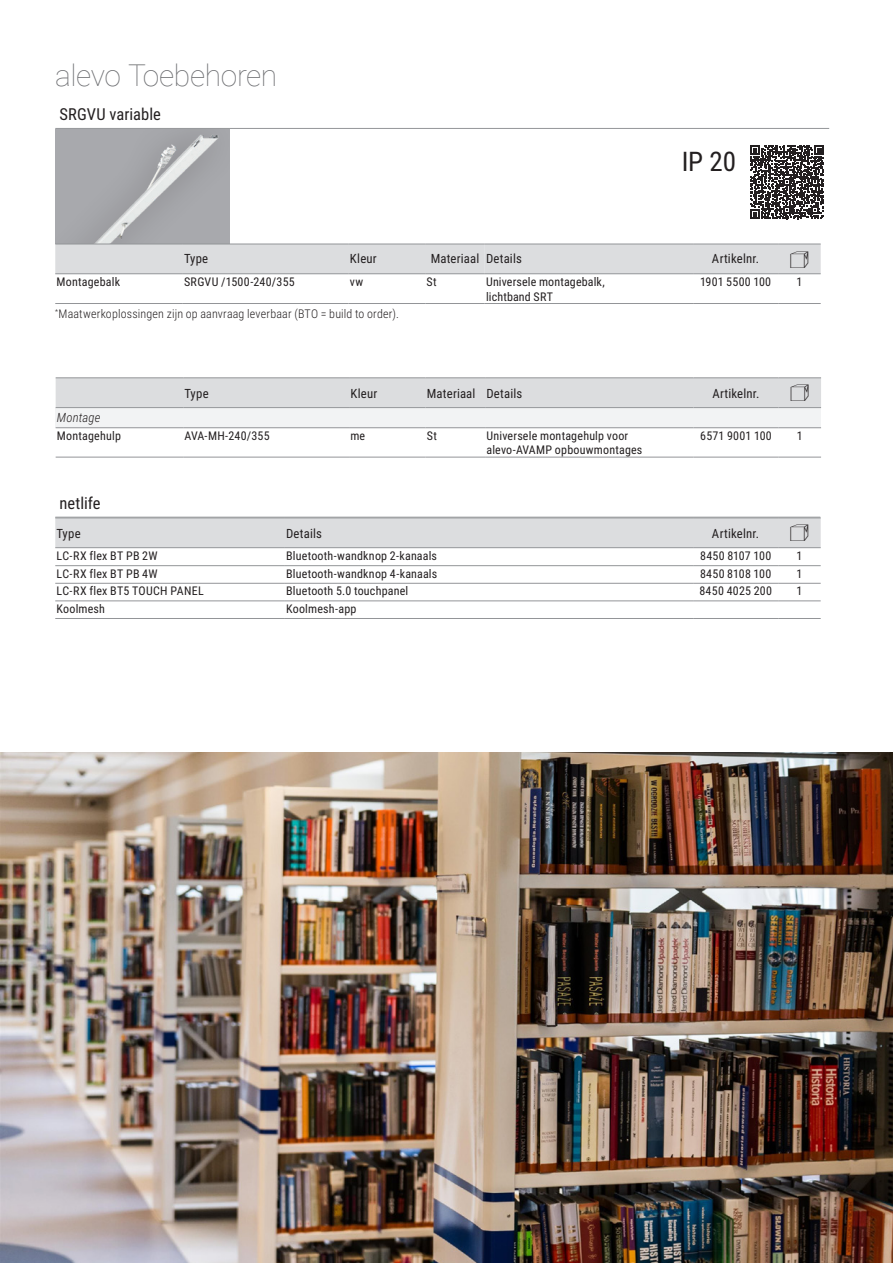
<style>
.page{position:relative;width:893px;height:1263px;background:#fff}
.page>*{position:absolute;margin:0;border:0;box-sizing:border-box;transform-origin:0 0}
.t1{font:100 30px "Roboto";letter-spacing:-.015em;color:#6c6d70}
.t2{font:27px "Roboto Condensed";color:#231f20}
.t3{font:24px "Regiolux EKLDTP";color:#231f20}
.t4{font:16.5px "Roboto Condensed";color:#231f20}
.t5{font:12.75px "Roboto Condensed";letter-spacing:.015em;color:#231f20}
.t6{font:italic 300 12.75px "Roboto Condensed";letter-spacing:.015em;color:#231f20}
.t7{font:12px/14.4px "Roboto Condensed";letter-spacing:.015em;color:#231f20}
.t8{font:300 12px "Roboto Condensed";letter-spacing:.015em;color:#231f20}
</style>
<div class="page">
<img style="left:0;top:753px;width:893px;height:510px">
<div style="left:55px;top:129px;width:175px;height:115px;background:#a8a9ad"></div>
<img style="left:56px;top:135px;width:170px;height:109px">
<hr style="left:55px;top:128px;width:774px;height:1px;background:#939598">
<div style="left:56px;top:378px;width:765px;height:29px;background:#dcdddf"></div>
<div style="left:56px;top:408px;width:765px;height:20px;background:#f2f3f4"></div>
<hr style="left:778px;top:427px;width:43px;height:1px;background:#939598">
<hr style="left:778px;top:457px;width:43px;height:1px;background:#939598">
<hr style="left:693px;top:427px;width:85px;height:1px;background:#939598">
<hr style="left:693px;top:457px;width:85px;height:1px;background:#939598">
<hr style="left:485px;top:427px;width:208px;height:1px;background:#939598">
<hr style="left:485px;top:457px;width:208px;height:1px;background:#939598">
<hr style="left:426px;top:427px;width:59px;height:1px;background:#939598">
<hr style="left:426px;top:457px;width:59px;height:1px;background:#939598">
<hr style="left:349px;top:427px;width:77px;height:1px;background:#939598">
<hr style="left:349px;top:457px;width:77px;height:1px;background:#939598">
<hr style="left:183px;top:427px;width:166px;height:1px;background:#939598">
<hr style="left:183px;top:457px;width:166px;height:1px;background:#939598">
<hr style="left:56px;top:427px;width:127px;height:1px;background:#939598">
<hr style="left:56px;top:457px;width:127px;height:1px;background:#939598">
<hr style="left:778px;top:377px;width:43px;height:1px;background:#939598">
<hr style="left:778px;top:407px;width:43px;height:1px;background:#939598">
<hr style="left:693px;top:377px;width:85px;height:1px;background:#939598">
<hr style="left:693px;top:407px;width:85px;height:1px;background:#939598">
<hr style="left:485px;top:377px;width:208px;height:1px;background:#939598">
<hr style="left:485px;top:407px;width:208px;height:1px;background:#939598">
<hr style="left:426px;top:377px;width:59px;height:1px;background:#939598">
<hr style="left:426px;top:407px;width:59px;height:1px;background:#939598">
<hr style="left:349px;top:377px;width:77px;height:1px;background:#939598">
<hr style="left:349px;top:407px;width:77px;height:1px;background:#939598">
<hr style="left:183px;top:377px;width:166px;height:1px;background:#939598">
<hr style="left:183px;top:407px;width:166px;height:1px;background:#939598">
<hr style="left:56px;top:377px;width:127px;height:1px;background:#939598">
<hr style="left:56px;top:407px;width:127px;height:1px;background:#939598">
<div style="left:55px;top:518px;width:766px;height:29px;background:#dcdddf"></div>
<hr style="left:778px;top:618px;width:43px;height:1px;background:#939598">
<hr style="left:693px;top:618px;width:85px;height:1px;background:#939598">
<hr style="left:285px;top:618px;width:408px;height:1px;background:#939598">
<hr style="left:55px;top:618px;width:230px;height:1px;background:#939598">
<hr style="left:778px;top:600px;width:43px;height:1px;background:#939598">
<hr style="left:693px;top:600px;width:85px;height:1px;background:#939598">
<hr style="left:285px;top:600px;width:408px;height:1px;background:#939598">
<hr style="left:55px;top:600px;width:230px;height:1px;background:#939598">
<hr style="left:778px;top:583px;width:43px;height:1px;background:#939598">
<hr style="left:693px;top:583px;width:85px;height:1px;background:#939598">
<hr style="left:285px;top:583px;width:408px;height:1px;background:#939598">
<hr style="left:55px;top:583px;width:230px;height:1px;background:#939598">
<hr style="left:778px;top:565px;width:43px;height:1px;background:#939598">
<hr style="left:693px;top:565px;width:85px;height:1px;background:#939598">
<hr style="left:285px;top:565px;width:408px;height:1px;background:#939598">
<hr style="left:55px;top:565px;width:230px;height:1px;background:#939598">
<hr style="left:778px;top:517px;width:43px;height:1px;background:#939598">
<hr style="left:778px;top:547px;width:43px;height:1px;background:#939598">
<hr style="left:693px;top:517px;width:85px;height:1px;background:#939598">
<hr style="left:693px;top:547px;width:85px;height:1px;background:#939598">
<hr style="left:285px;top:517px;width:408px;height:1px;background:#939598">
<hr style="left:285px;top:547px;width:408px;height:1px;background:#939598">
<hr style="left:55px;top:517px;width:230px;height:1px;background:#939598">
<hr style="left:55px;top:547px;width:230px;height:1px;background:#939598">
<svg style="left:750px;top:145px;width:74px;height:74px"></svg>
<div style="left:55px;top:245px;width:766px;height:28px;background:#dcdddf"></div>
<hr style="left:778px;top:303px;width:43px;height:1px;background:#939598">
<hr style="left:485px;top:303px;width:208px;height:1px;background:#939598">
<hr style="left:693px;top:303px;width:85px;height:1px;background:#939598">
<hr style="left:349px;top:303px;width:76px;height:1px;background:#939598">
<hr style="left:425px;top:303px;width:60px;height:1px;background:#939598">
<hr style="left:55px;top:303px;width:128px;height:1px;background:#939598">
<hr style="left:183px;top:303px;width:166px;height:1px;background:#939598">
<hr style="left:778px;top:244px;width:43px;height:1px;background:#939598">
<hr style="left:778px;top:273px;width:43px;height:1px;background:#939598">
<hr style="left:485px;top:244px;width:208px;height:1px;background:#939598">
<hr style="left:693px;top:244px;width:85px;height:1px;background:#939598">
<hr style="left:485px;top:273px;width:208px;height:1px;background:#939598">
<hr style="left:693px;top:273px;width:85px;height:1px;background:#939598">
<hr style="left:349px;top:244px;width:76px;height:1px;background:#939598">
<hr style="left:425px;top:244px;width:60px;height:1px;background:#939598">
<hr style="left:349px;top:273px;width:76px;height:1px;background:#939598">
<hr style="left:425px;top:273px;width:60px;height:1px;background:#939598">
<hr style="left:55px;top:244px;width:128px;height:1px;background:#939598">
<hr style="left:183px;top:244px;width:166px;height:1px;background:#939598">
<hr style="left:55px;top:273px;width:128px;height:1px;background:#939598">
<hr style="left:183px;top:273px;width:166px;height:1px;background:#939598">
<h1 class="t1" style="left:55px;top:55px;width:223px">alevo Toebehoren</h1>
<h3 class="t4" style="left:60px;top:102px;width:103px">SRGVU variable</h3>
<h2 class="t2" style="left:682px;top:142px;width:56px">IP 20</h2>
<p class="t5" style="left:184px;top:250px;width:26px">Type</p>
<p class="t5" style="left:350px;top:250px;width:28px">Kleur</p>
<p class="t5" style="left:431px;top:250px;width:93px">Materiaal Details</p>
<p class="t5" style="left:712px;top:250px;width:49px">Artikelnr.</p>
<h3 class="t3" style="left:789px;top:245px;width:21px">V</h3>
<p class="t7" style="left:57px;top:274px;width:65px">Montagebalk</p>
<p class="t7" style="left:184px;top:274px;width:112px">SRGVU /1500-240/355</p>
<p class="t7" style="left:350px;top:274px;width:15px">vw</p>
<p class="t7" style="left:426px;top:274px;width:12px">St</p>
<p class="t7" style="left:486px;top:274px;width:120px">Universele montagebalk, lichtband SRT</p>
<p class="t7" style="left:700px;top:274px;width:73px">1901 5500 100</p>
<p class="t7" style="left:796px;top:274px;width:7px">1</p>
<p class="t8" style="left:55px;top:305px;width:345px"><sup>*</sup>Maatwerkoplossingen zijn op aanvraag leverbaar (BTO = build to order).</p>
<p class="t5" style="left:184px;top:384px;width:26px">Type</p>
<p class="t5" style="left:350px;top:384px;width:28px">Kleur</p>
<p class="t5" style="left:427px;top:384px;width:97px">Materiaal Details</p>
<p class="t5" style="left:712px;top:384px;width:49px">Artikelnr.</p>
<h3 class="t3" style="left:790px;top:379px;width:21px">V</h3>
<p class="t6" style="left:57px;top:409px;width:45px">Montage</p>
<p class="t7" style="left:57px;top:428px;width:66px">Montagehulp</p>
<p class="t7" style="left:184px;top:428px;width:87px">AVA-MH-240/355</p>
<p class="t7" style="left:350px;top:428px;width:16px">me</p>
<p class="t7" style="left:427px;top:428px;width:12px">St</p>
<p class="t7" style="left:486px;top:428px;width:157px">Universele montagehulp voor alevo-AVAMP opbouwmontages</p>
<p class="t7" style="left:700px;top:428px;width:73px">6571 9001 100</p>
<p class="t7" style="left:797px;top:428px;width:7px">1</p>
<h3 class="t4" style="left:60px;top:491px;width:43px">netlife</h3>
<p class="t5" style="left:57px;top:524px;width:26px">Type</p>
<p class="t5" style="left:286px;top:524px;width:37px">Details</p>
<p class="t5" style="left:712px;top:524px;width:49px">Artikelnr.</p>
<h3 class="t3" style="left:789px;top:519px;width:21px">V</h3>
<p class="t7" style="left:57px;top:548px;width:103px">LC-RX flex BT PB 2W</p>
<p class="t7" style="left:286px;top:548px;width:152px">Bluetooth-wandknop 2-kanaals</p>
<p class="t7" style="left:700px;top:548px;width:73px">8450 8107 100</p>
<p class="t7" style="left:796px;top:548px;width:7px">1</p>
<p class="t7" style="left:57px;top:566px;width:102px">LC-RX flex BT PB 4W</p>
<p class="t7" style="left:286px;top:566px;width:153px">Bluetooth-wandknop 4-kanaals</p>
<p class="t7" style="left:700px;top:566px;width:73px">8450 8108 100</p>
<p class="t7" style="left:796px;top:566px;width:7px">1</p>
<p class="t7" style="left:57px;top:583px;width:149px">LC-RX flex BT5 TOUCH PANEL</p>
<p class="t7" style="left:286px;top:583px;width:124px">Bluetooth 5.0 touchpanel</p>
<p class="t7" style="left:699px;top:583px;width:74px">8450 4025 200</p>
<p class="t7" style="left:796px;top:583px;width:7px">1</p>
<p class="t7" style="left:57px;top:601px;width:50px">Koolmesh</p>
<p class="t7" style="left:286px;top:601px;width:72px">Koolmesh-app</p>
</div>
